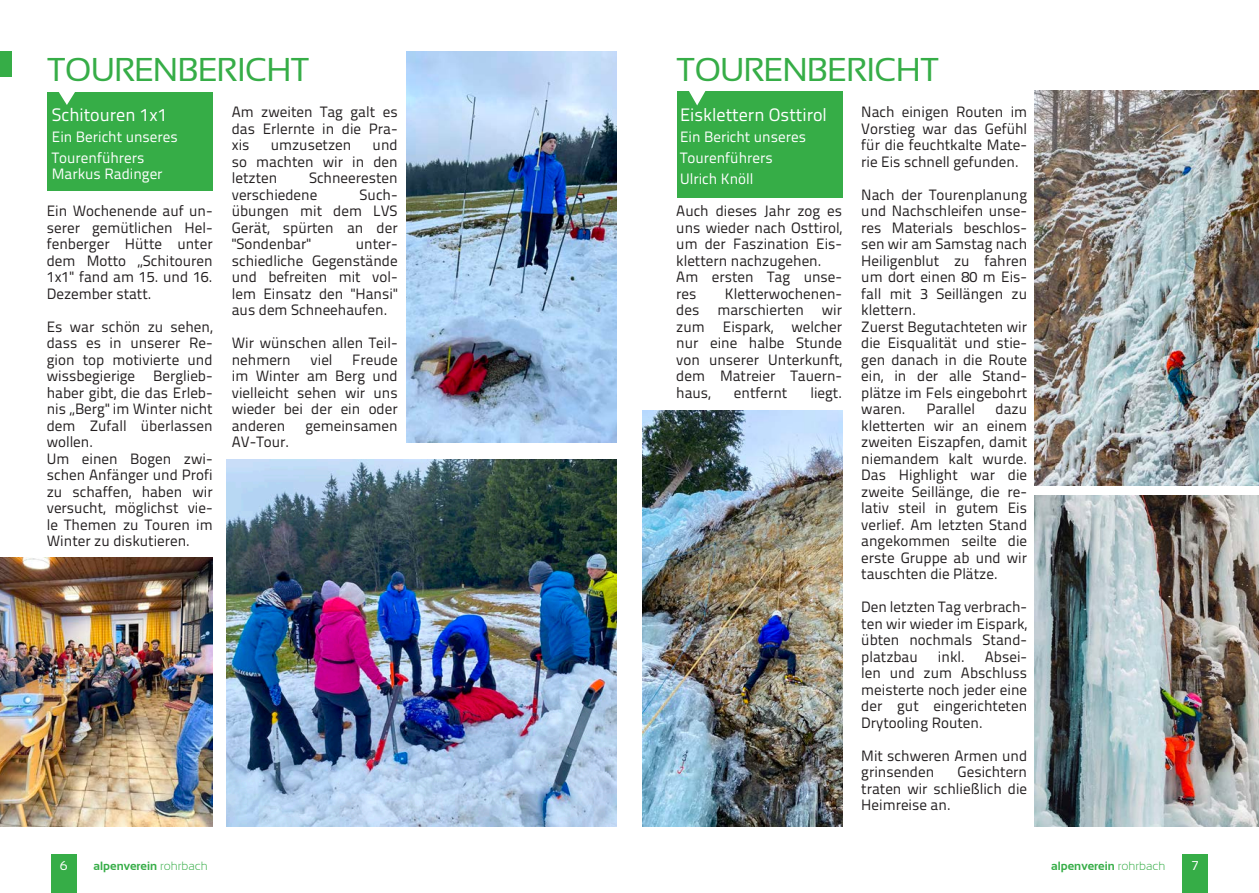
<style>
.page{position:relative;width:1259px;height:893px;background:#fff}
.page>*{position:absolute;margin:0;border:0;box-sizing:border-box;transform-origin:0 0}
.headline_gruen_22pt{font:33px "Sansation";letter-spacing:-.03em;color:#36ad47}
.fliesstext_weiss_10p{font:18px "Titillium Text 22 L";color:#fff}
.fliesstext_10pt{font:15px/16.5px "Titillium Text 22 L";color:#231f20;text-align:justify}
.fliesstext_weiss_10p-2{font:15px/21px "Titillium Text 22 L";color:#fff}
.t1{font:12.75px "Sansation";color:#fff}
.t2{font:700 12px "Sansation";color:#36ad47}
.s1{font-weight:300}
</style>
<div class="page">
<div style="left:51px;top:855px;width:26px;height:38px;background:#36ad47"></div>
<div style="left:1182px;top:855px;width:26px;height:38px;background:#36ad47"></div>
<img style="left:0;top:558px;width:213px;height:268px">
<div style="left:677px;top:91px;width:166px;height:107px;background:#36ad47"></div>
<svg style="left:689px;top:91px;width:16px;height:14px"></svg>
<img style="left:642px;top:411px;width:200px;height:415px">
<img style="left:1034px;top:495px;width:225px;height:331px">
<img style="left:226px;top:460px;width:391px;height:366px">
<div style="left:47px;top:93px;width:166px;height:98px;background:#36ad47"></div>
<svg style="left:58px;top:92px;width:17px;height:13px"></svg>
<img style="left:406px;top:51px;width:211px;height:391px">
<img style="left:1034px;top:90px;width:225px;height:395px">
<div style="left:0;top:51px;width:12px;height:26px;background:#36ad47"></div>
<p class="headline_gruen_22pt" style="left:47px;top:51px;width:264px">TOURENBERICHT</p>
<p class="fliesstext_weiss_10p" style="left:52px;top:101px;width:117px">Schitouren 1x1</p>
<p class="fliesstext_weiss_10p-2" style="left:52px;top:125px;width:127px">Ein Bericht unseres<br>Tourenführers</p>
<p class="fliesstext_weiss_10p-2" style="left:52px;top:162px;width:112px">Markus Radinger</p>
<p class="fliesstext_10pt" style="left:47px;top:202px;width:167px">Ein Wochenende auf un&shy;serer gemütlichen Hel&shy;fenberger Hütte unter dem Motto „Schitouren 1x1" fand am 15. und 16.<br>Dezember statt.</p>
<p class="fliesstext_10pt" style="left:47px;top:317px;width:167px">Es war schön zu sehen, dass es in unserer Re&shy;gion top motivierte und wissbegierige Berglieb&shy;haber gibt, die das Erleb&shy;nis „Berg" im Winter nicht dem Zufall überlassen wollen.</p>
<p class="fliesstext_10pt" style="left:47px;top:449px;width:167px">Um einen Bogen zwi&shy;schen Anfänger und Profi zu schaffen, haben wir versucht, möglichst vie&shy;le Themen zu Touren im Winter zu diskutieren.</p>
<p class="fliesstext_10pt" style="left:232px;top:103px;width:167px">Am zweiten Tag galt es das Erlernte in die Pra&shy;xis</p>
<p class="fliesstext_10pt" style="left:232px;top:136px;width:167px;text-indent:141px">und so machten wir in den letzten</p>
<p class="fliesstext_10pt" style="left:271px;top:136px;width:82px">umzusetzen</p>
<p class="fliesstext_10pt" style="left:232px;top:169px;width:167px;text-indent:77px">Schneeresten verschiedene</p>
<p class="fliesstext_10pt" style="left:232px;top:185px;width:167px;text-indent:128px">Such&shy;übungen mit dem LVS Gerät, spürten an der "Sondenbar"</p>
<p class="fliesstext_10pt" style="left:232px;top:235px;width:167px;text-indent:124px">unter&shy;schiedliche Gegenstände und befreiten mit vol&shy;lem Einsatz den "Hansi" aus dem Schneehaufen.</p>
<p class="fliesstext_10pt" style="left:232px;top:334px;width:167px">Wir wünschen allen Teil&shy;nehmern</p>
<p class="fliesstext_10pt" style="left:310px;top:350px;width:24px">viel</p>
<p class="fliesstext_10pt" style="left:232px;top:350px;width:167px;text-indent:120px">Freude im Winter am Berg und vielleicht sehen wir uns wieder bei der ein oder anderen</p>
<p class="fliesstext_10pt" style="left:305px;top:416px;width:94px">gemeinsamen</p>
<p class="fliesstext_10pt" style="left:232px;top:433px;width:59px">AV-Tour.</p>
<p class="headline_gruen_22pt" style="left:676px;top:51px;width:264px">TOURENBERICHT</p>
<p class="fliesstext_weiss_10p" style="left:680px;top:101px;width:148px">Eisklettern Osttirol</p>
<p class="fliesstext_weiss_10p-2" style="left:680px;top:125px;width:127px">Ein Bericht unseres<br>Tourenführers<br>Ulrich Knöll</p>
<p class="fliesstext_10pt" style="left:861px;top:103px;width:167px">Nach einigen Routen im Vorstieg war das Gefühl für die feuchtkalte Mate&shy;rie Eis schnell gefunden.</p>
<p class="fliesstext_10pt" style="left:861px;top:185px;width:167px">Nach der Tourenplanung und Nachschleifen unse&shy;res Materials beschlos&shy;sen wir am Samstag nach Heiligenblut zu fahren um dort einen 80 m Eis&shy;fall mit 3 Seillängen zu klettern.</p>
<p class="fliesstext_10pt" style="left:861px;top:317px;width:167px">Zuerst Begutachteten wir die Eisqualität und stie&shy;gen danach in die Route ein, in der alle Stand&shy;plätze im Fels eingebohrt waren.</p>
<p class="fliesstext_10pt" style="left:676px;top:202px;width:167px">Auch dieses Jahr zog es uns wieder nach Osttirol, um der Faszination Eis&shy;klettern nachzugehen.</p>
<p class="fliesstext_10pt" style="left:676px;top:268px;width:167px">Am ersten Tag unse&shy;res</p>
<p class="fliesstext_10pt" style="left:676px;top:284px;width:167px;text-indent:49px">Kletterwochenen&shy;des marschierten wir zum Eispark, welcher nur eine halbe Stunde von unserer Unterkunft, dem Matreier Tauern&shy;haus,</p>
<p class="fliesstext_10pt" style="left:734px;top:383px;width:55px">entfernt</p>
<p class="fliesstext_10pt" style="left:810px;top:383px;width:33px">liegt.</p>
<p class="fliesstext_10pt" style="left:926px;top:400px;width:50px">Parallel</p>
<p class="fliesstext_10pt" style="left:861px;top:400px;width:167px;text-indent:134px">dazu kletterten wir an einem zweiten Eiszapfen, damit niemandem kalt wurde.<br>Das Highlight war die zweite Seillänge, die re&shy;lativ steil in gutem Eis verlief. Am letzten Stand angekommen seilte die erste Gruppe ab und wir tauschten die Plätze.</p>
<p class="fliesstext_10pt" style="left:861px;top:598px;width:167px">Den letzten Tag verbrach&shy;ten wir wieder im Eispark, übten nochmals Stand&shy;platzbau</p>
<p class="fliesstext_10pt" style="left:861px;top:647px;width:167px;text-indent:124px">Absei&shy;len und zum Abschluss meisterte noch jeder eine der gut eingerichteten Drytooling Routen.</p>
<p class="fliesstext_10pt" style="left:861px;top:746px;width:167px">Mit schweren Armen und grinsenden</p>
<p class="fliesstext_10pt" style="left:938px;top:647px;width:28px">inkl.</p>
<p class="fliesstext_10pt" style="left:861px;top:763px;width:167px;text-indent:96px">Gesichtern traten wir schließlich die Heimreise an.</p>
<p class="t1" style="left:60px;top:859px;width:9px">6</p>
<p class="t2" style="left:94px;top:859px;width:116px">alpenverein <span class="s1">rohrbach</span></p>
<p class="t2" style="left:1051px;top:859px;width:116px">alpenverein <span class="s1">rohrbach</span></p>
<p class="t1" style="left:1191px;top:859px;width:8px">7</p>
</div>
